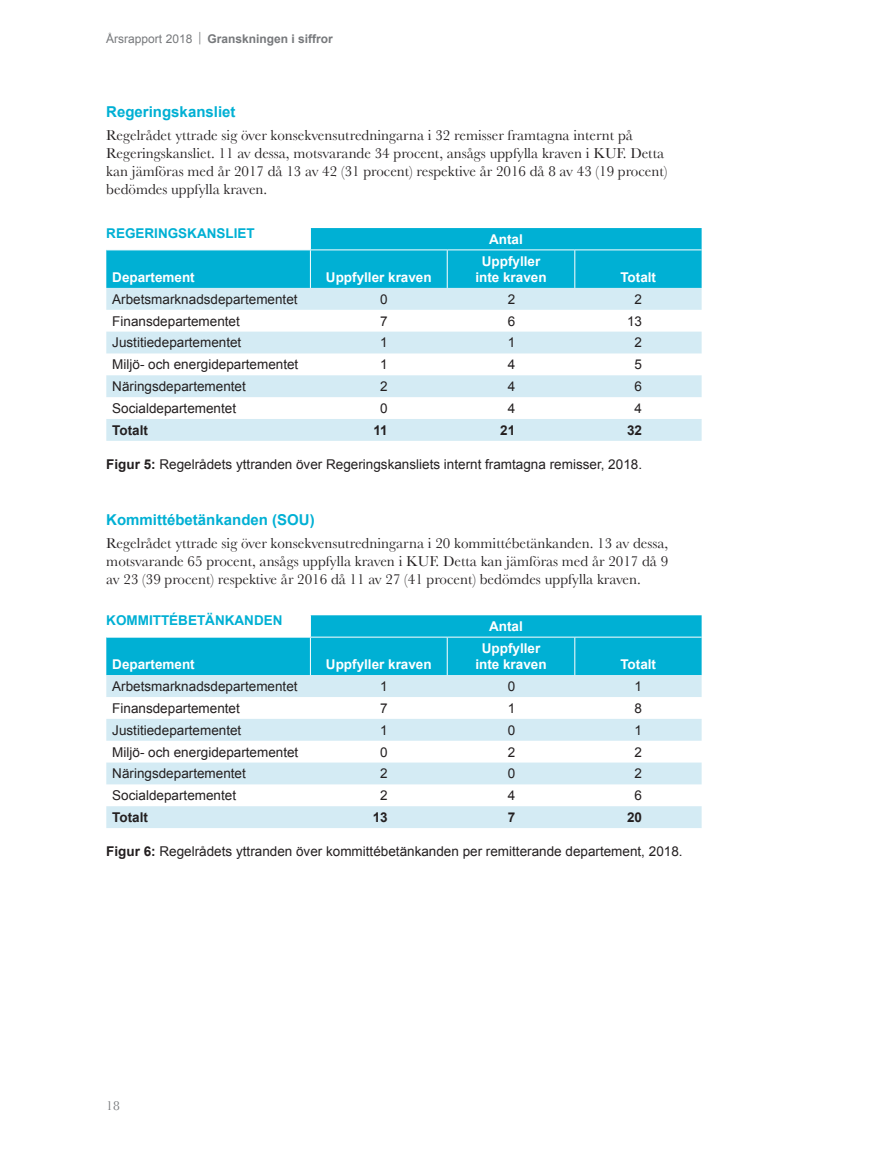
<style>
.page{position:relative;width:893px;height:1170px;background:#fff}
.page>*{position:absolute;margin:0;border:0;box-sizing:border-box;transform-origin:0 0}
.t1{font:15px/18px "Baskerville";color:#231f20}
.t2{font:700 15px "Arial";color:#00b0d4}
.t3{font:13.5px "Arial";color:#231f20}
.t4{font:700 13.5px/16.2px "Arial";color:#fff;text-align:center}
.t5{font:700 13.5px "Arial";color:#00b0d4}
.t6{font:700 13.5px "Arial";color:#231f20}
.t7{font:13.5px "Baskerville";color:#76787b}
.t8{font:700 12px "Arial";color:#76787b}
.s1{font-weight:400}
.s2{font-family:"Baskerville";font-weight:400;font-size:13.5px}
.s3{font-weight:700}
</style>
<div class="page">
<svg style="left:106px;top:288px;width:596px;height:153px;fill:#d4ebf4"></svg>
<svg style="left:106px;top:228px;width:596px;height:60px;background:#22bad9"></svg>
<hr style="left:310px;top:250px;width:1px;height:38px;background:#fff">
<hr style="left:310px;top:249px;width:137px;height:1px;background:#fff">
<hr style="left:447px;top:249px;width:128px;height:1px;background:#fff">
<hr style="left:575px;top:249px;width:127px;height:1px;background:#fff">
<hr style="left:447px;top:250px;width:1px;height:38px;background:#fff">
<hr style="left:574px;top:250px;width:1px;height:38px;background:#fff">
<hr style="left:106px;top:249px;width:204px;height:1px;background:#fff">
<svg style="left:106px;top:675px;width:596px;height:153px;fill:#d4ebf4"></svg>
<svg style="left:106px;top:615px;width:596px;height:60px;background:#23bbda"></svg>
<hr style="left:310px;top:637px;width:1px;height:38px;background:#fff">
<hr style="left:310px;top:636px;width:137px;height:1px;background:#fff">
<hr style="left:447px;top:636px;width:128px;height:1px;background:#fff">
<hr style="left:575px;top:636px;width:127px;height:1px;background:#fff">
<hr style="left:447px;top:637px;width:1px;height:38px;background:#fff">
<hr style="left:574px;top:637px;width:1px;height:38px;background:#fff">
<hr style="left:106px;top:636px;width:204px;height:1px;background:#fff">
<p class="t8" style="left:106px;top:31px;width:228px"><span class="s1">Årsrapport 2018</span> <span class="s2">|</span> Granskningen i siffror</p>
<h3 class="t2" style="left:106px;top:102px;width:131px">Regeringskansliet</h3>
<p class="t1" style="left:106px;top:125px;width:563px">Re.ge.lråde.t yttrade. sig öve.r konse.kve.nsutre.dningarna i 32 re.misse.r framtagna inte.rnt på Regeringskansliet. 11 av dessa, motsvarande 34 procent, ansågs uppfylla kraven i KUF. Detta kan jämföras med år 2017 då 13 av 42 (31 procent) respektive år 2016 då 8 av 43 (19 procent) be.dömde.s uppfylla krave.n.</p>
<p class="t5" style="left:106px;top:224px;width:150px">REGERINGSKANSLIET</p>
<p class="t4" style="left:489px;top:231px;width:35px">Antal</p>
<p class="t4" style="left:112px;top:269px;width:84px">Departement</p>
<p class="t4" style="left:326px;top:269px;width:107px">Uppfyller kraven</p>
<p class="t4" style="left:475px;top:253px;width:73px">Uppfyller inte kraven</p>
<p class="t4" style="left:620px;top:269px;width:37px">Totalt</p>
<p class="t3" style="left:112px;top:290px;width:187px">Arbetsmarknadsdepartementet</p>
<p class="t3" style="left:380px;top:290px;width:9px">0</p>
<p class="t3" style="left:508px;top:290px;width:9px">2</p>
<p class="t3" style="left:635px;top:290px;width:9px">2</p>
<p class="t3" style="left:112px;top:312px;width:129px">Finansdepartementet</p>
<p class="t3" style="left:380px;top:312px;width:9px">7</p>
<p class="t3" style="left:508px;top:312px;width:9px">6</p>
<p class="t3" style="left:627px;top:312px;width:17px">13</p>
<p class="t3" style="left:112px;top:334px;width:131px">Justitiedepartementet</p>
<p class="t3" style="left:380px;top:334px;width:9px">1</p>
<p class="t3" style="left:508px;top:334px;width:9px">1</p>
<p class="t3" style="left:635px;top:334px;width:9px">2</p>
<p class="t3" style="left:112px;top:356px;width:188px">Miljö- och energidepartementet</p>
<p class="t3" style="left:380px;top:356px;width:9px">1</p>
<p class="t3" style="left:508px;top:356px;width:9px">4</p>
<p class="t3" style="left:635px;top:356px;width:9px">5</p>
<p class="t3" style="left:112px;top:377px;width:135px">Näringsdepartementet</p>
<p class="t3" style="left:380px;top:377px;width:9px">2</p>
<p class="t3" style="left:508px;top:377px;width:9px">4</p>
<p class="t3" style="left:635px;top:377px;width:9px">6</p>
<p class="t3" style="left:112px;top:399px;width:125px">Socialdepartementet</p>
<p class="t3" style="left:380px;top:399px;width:9px">0</p>
<p class="t3" style="left:508px;top:399px;width:9px">4</p>
<p class="t3" style="left:635px;top:399px;width:9px">4</p>
<p class="t6" style="left:112px;top:421px;width:37px">Totalt</p>
<p class="t6" style="left:373px;top:421px;width:16px">11</p>
<p class="t6" style="left:500px;top:421px;width:17px">21</p>
<p class="t6" style="left:627px;top:421px;width:17px">32</p>
<p class="t3" style="left:106px;top:455px;width:537px"><span class="s3">Figur 5:</span> Regelrådets yttranden över Regeringskansliets internt framtagna remisser, 2018.</p>
<h3 class="t2" style="left:106px;top:510px;width:210px">Kommittébetänkanden (SOU)</h3>
<p class="t1" style="left:106px;top:533px;width:563px;text-align:justify">Regelrådet yttrade sig över konsekvensutredningarna i 20 kommittébetänkanden. 13 av dessa, motsvarande 65 procent, ansågs uppfylla kraven i KUF. Detta kan jämföras med år 2017 då 9 av 23 (39 proce.nt) re.spe.ktive. år 2016 då 11 av 27 (41 proce.nt) be.dömde.s uppfylla krave.n.</p>
<p class="t5" style="left:106px;top:611px;width:178px">KOMMITTÉBETÄNKANDEN</p>
<p class="t4" style="left:489px;top:618px;width:35px">Antal</p>
<p class="t4" style="left:112px;top:656px;width:84px">Departement</p>
<p class="t4" style="left:326px;top:656px;width:107px">Uppfyller kraven</p>
<p class="t4" style="left:475px;top:640px;width:73px">Uppfyller inte kraven</p>
<p class="t4" style="left:620px;top:656px;width:37px">Totalt</p>
<p class="t3" style="left:112px;top:677px;width:187px">Arbetsmarknadsdepartementet</p>
<p class="t3" style="left:380px;top:677px;width:9px">1</p>
<p class="t3" style="left:508px;top:677px;width:9px">0</p>
<p class="t3" style="left:635px;top:677px;width:9px">1</p>
<p class="t3" style="left:112px;top:699px;width:129px">Finansdepartementet</p>
<p class="t3" style="left:380px;top:699px;width:9px">7</p>
<p class="t3" style="left:508px;top:699px;width:9px">1</p>
<p class="t3" style="left:635px;top:699px;width:9px">8</p>
<p class="t3" style="left:112px;top:721px;width:131px">Justitiedepartementet</p>
<p class="t3" style="left:380px;top:721px;width:9px">1</p>
<p class="t3" style="left:508px;top:721px;width:9px">0</p>
<p class="t3" style="left:635px;top:721px;width:9px">1</p>
<p class="t3" style="left:112px;top:743px;width:188px">Miljö- och energidepartementet</p>
<p class="t3" style="left:380px;top:743px;width:9px">0</p>
<p class="t3" style="left:508px;top:743px;width:9px">2</p>
<p class="t3" style="left:635px;top:743px;width:9px">2</p>
<p class="t3" style="left:112px;top:764px;width:135px">Näringsdepartementet</p>
<p class="t3" style="left:380px;top:764px;width:9px">2</p>
<p class="t3" style="left:508px;top:764px;width:9px">0</p>
<p class="t3" style="left:635px;top:764px;width:9px">2</p>
<p class="t3" style="left:112px;top:786px;width:125px">Socialdepartementet</p>
<p class="t3" style="left:380px;top:786px;width:9px">2</p>
<p class="t3" style="left:508px;top:786px;width:9px">4</p>
<p class="t3" style="left:635px;top:786px;width:9px">6</p>
<p class="t6" style="left:112px;top:808px;width:37px">Totalt</p>
<p class="t6" style="left:373px;top:808px;width:17px">13</p>
<p class="t6" style="left:508px;top:808px;width:9px">7</p>
<p class="t6" style="left:627px;top:808px;width:17px">20</p>
<p class="t3" style="left:106px;top:842px;width:578px"><span class="s3">Figur 6:</span> Regelrådets yttranden över kommittébetänkanden per remitterande departement, 2018.</p>
<p class="t7" style="left:106px;top:1097px;width:15px">18</p>
</div>
